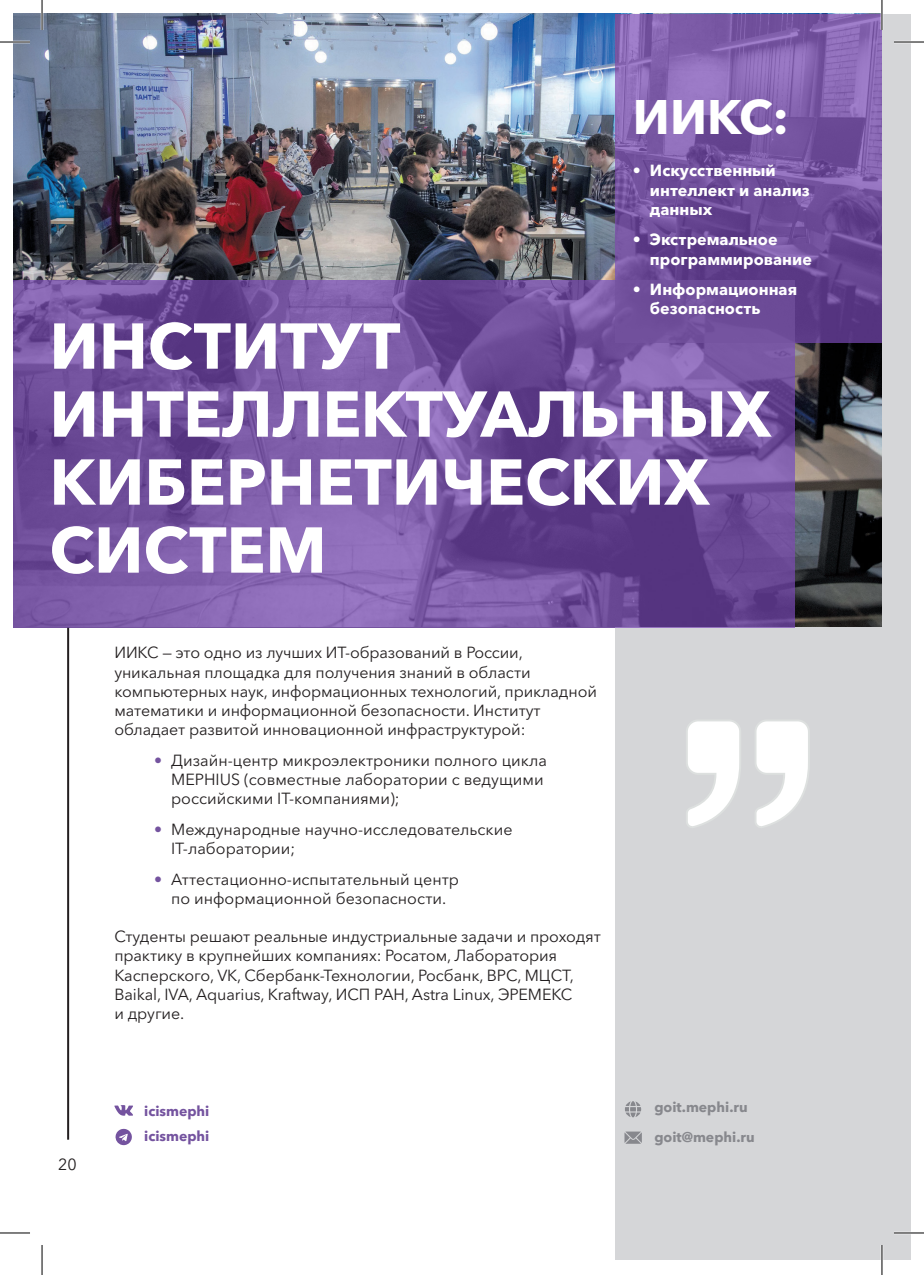
<style>
.page{position:relative;width:924px;height:1275px;background:#fff}
.page>*{position:absolute;margin:0;border:0;box-sizing:border-box;transform-origin:0 0}
.t1{font:700 64px/68px "Avenir Next Cyr";color:#fff}
.t2{font:700 48px "Avenir Next Cyr";color:#fff}
.t3{font:16px/19.2px "Avenir Next Cyr";letter-spacing:-.01em;color:#231f20}
.t4{font:700 16px/19.2px "Avenir Next Cyr";color:#fff}
.t5{font:700 14px/30px "Avenir Next Cyr";color:#87888d}
.t6{font:700 14px/25.2px "Avenir Next Cyr";color:#74539f}
.s1{color:#74539f}
</style>
<div class="page">
<hr style="left:67px;top:14px;width:2px;height:1125px;background:#231f20">
<div style="left:615px;top:15px;width:294px;height:1245px;background:#d5d6d8"></div>
<img style="left:14px;top:14px;width:867px;height:613px">
<svg style="left:687px;top:721px;width:121px;height:106px"></svg>
<svg style="left:14px;top:280px;width:780px;height:347px;background:#73529e"></svg>
<svg style="left:615px;top:14px;width:266px;height:328px;background:#7554a0"></svg>
<svg style="left:115px;top:1128px;width:17px;height:17px"></svg>
<svg style="left:114px;top:1105px;width:19px;height:10px"></svg>
<svg style="left:625px;top:1101px;width:16px;height:16px"></svg>
<svg style="left:624px;top:1131px;width:17px;height:12px"></svg>
<hr style="left:0;top:41px;width:30px;height:2px;background:#fff">
<hr style="left:893px;top:41px;width:30px;height:2px;background:#fff">
<hr style="left:893px;top:1231px;width:30px;height:3px;background:#fff">
<hr style="left:41px;top:0;width:2px;height:30px;background:#fff">
<hr style="left:880px;top:0;width:2px;height:30px;background:#fff">
<hr style="left:880px;top:1245px;width:2px;height:30px;background:#fff">
<hr style="left:0;top:42px;width:30px;height:1px;background:#000">
<hr style="left:893px;top:42px;width:30px;height:1px;background:#000">
<hr style="left:0;top:1232px;width:30px;height:1px;background:#000">
<hr style="left:893px;top:1232px;width:30px;height:1px;background:#000">
<hr style="left:42px;top:0;width:1px;height:30px;background:#000">
<hr style="left:42px;top:1245px;width:1px;height:30px;background:#000">
<hr style="left:881px;top:0;width:1px;height:30px;background:#000">
<hr style="left:881px;top:1245px;width:1px;height:30px;background:#000">
<h2 class="t2" style="left:632px;top:88px;width:157px">ИИКС:</h2>
<p class="t4" style="left:649px;top:161px;width:161px;text-indent:-17px">• Искусственный интеллект и анализ данных</p>
<p class="t4" style="left:649px;top:230px;width:163px;text-indent:-17px">• Экстремальное программирование</p>
<p class="t4" style="left:649px;top:280px;width:149px;text-indent:-17px">• Информационная безопасность</p>
<h1 class="t1" style="left:49px;top:312px;width:723px">ИНСТИТУТ<br>ИНТЕЛЛЕКТУАЛЬНЫХ<br>КИБЕРНЕТИЧЕСКИХ<br>СИСТЕМ</h1>
<p class="t3" style="left:58px;top:1154px;width:20px">20</p>
<p class="t3" style="left:114px;top:643px;width:484px">ИИКС — это одно из лучших ИТ-образований в России, уникальная площадка для получения знаний в области компьютерных наук, информационных технологий, прикладной математики и информационной безопасности . Институт обладает развитой инновационной инфраструктурой:</p>
<p class="t3" style="left:171px;top:750px;width:377px;text-indent:-17px"><span class="s1">•</span> Дизайн-центр микроэлектроники полного цикла<br>MEPHIUS (совместные лаборатории с ведущими российскими IT-компаниями);</p>
<p class="t3" style="left:171px;top:819px;width:343px;text-indent:-17px"><span class="s1">•</span> Международные научно-исследовательские<br>IT-лаборатории;</p>
<p class="t3" style="left:154px;top:869px;width:306px;text-align:center"><span class="s1">•</span> Аттестационно-испытательный центр по информационной безопасности .</p>
<p class="t3" style="left:114px;top:927px;width:488px">Студенты решают реальные индустриальные задачи и проходят практику в крупнейших компаниях: Росатом, Лаборатория Касперского, VK, Сбербанк-Технологии, Росбанк, BPC, МЦСТ, Baikal, IVA, Aquarius, Kraftway, ИСП РАН, Astra Linux, ЭРЕМЕКС<br>и другие .</p>
<p class="t6" style="left:144px;top:1098px;width:67px">icismephi icismephi</p>
<p class="t5" style="left:654px;top:1091px;width:102px">goit.mephi.ru goit@mephi.ru</p>
</div>
